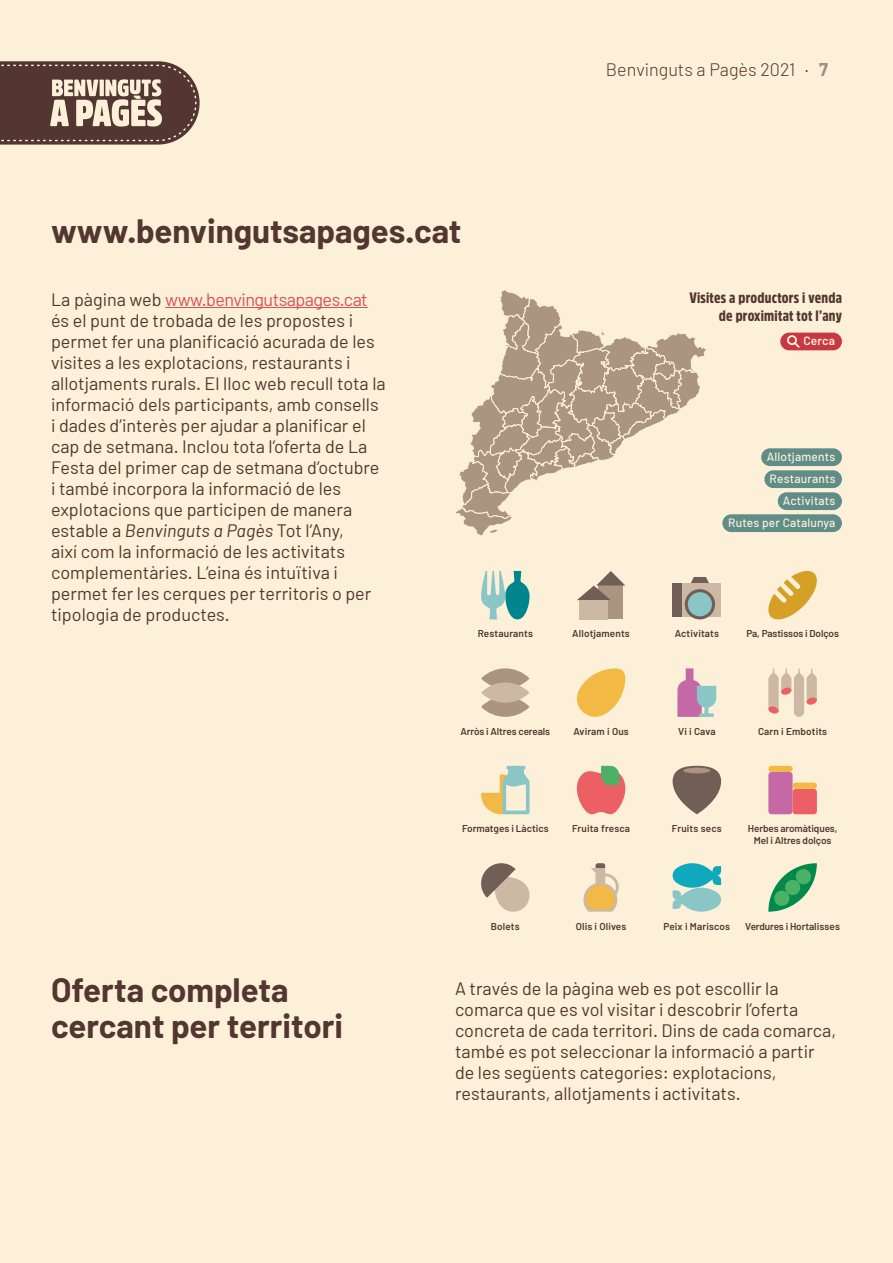
<style>
.page{position:relative;width:893px;height:1263px;background:#fcf0d8}
.page>*{position:absolute;margin:0;border:0;box-sizing:border-box;transform-origin:0 0}
.t1{font:700 33px/36px "Barlow";color:#533631}
.t2{font:18px/21px "Barlow";color:#533631}
.t3{font:300 18px "Barlow";color:#533631}
.t4{font:900 15px/18px "Amsi Pro Cond";letter-spacing:.015em;color:#533631;text-align:right}
.t5{font:500 12px "Barlow";letter-spacing:.015em;color:#fcf0d8}
.t6{font:600 12px "Barlow";letter-spacing:.015em;color:#fcf0d8}
.t7{font:600 10.05px/11.4px "Barlow";letter-spacing:.005em;color:#533631;text-align:center}
.s1{font-weight:700;color:#9f8a85}
.s2{color:#db5054}
.s3{font-style:italic}
</style>
<div class="page">
<svg style="left:0;top:61px;width:200px;height:84px"></svg>
<hr style="left:165px;top:307px;width:203px;height:1px;background:#db5054">
<svg style="left:456px;top:290px;width:250px;height:246px"></svg>
<div style="left:722px;top:514px;width:120px;height:18px;background:#608d88;border-radius:9px"></div>
<div style="left:778px;top:492px;width:64px;height:18px;background:#608d88;border-radius:9px"></div>
<div style="left:764px;top:470px;width:78px;height:18px;background:#608d88;border-radius:9px"></div>
<div style="left:761px;top:448px;width:81px;height:18px;background:#608d88;border-radius:9px"></div>
<div style="left:780px;top:333px;width:62px;height:17px;background:#c83742;border-radius:9px"></div>
<svg style="left:787px;top:335px;width:12px;height:13px"></svg>
<svg style="left:481px;top:863px;width:49px;height:49px"></svg>
<svg style="left:583px;top:863px;width:36px;height:49px"></svg>
<svg style="left:672px;top:863px;width:50px;height:49px"></svg>
<svg style="left:768px;top:863px;width:49px;height:49px"></svg>
<div style="left:768px;top:772px;width:25px;height:42px;background:#c468a6;border-radius:3px"></div>
<div style="left:768px;top:766px;width:25px;height:6px;background:#f2b944;border-radius:3px"></div>
<div style="left:793px;top:789px;width:24px;height:25px;background:#ec5f65;border-radius:3px"></div>
<div style="left:793px;top:783px;width:24px;height:6px;background:#f2b944;border-radius:3px"></div>
<svg style="left:673px;top:766px;width:48px;height:48px"></svg>
<div style="left:683px;top:768px;width:27px;height:5px;background:#ab9580;border-radius:50%"></div>
<svg style="left:577px;top:766px;width:48px;height:48px"></svg>
<svg style="left:481px;top:766px;width:49px;height:48px"></svg>
<svg style="left:481px;top:668px;width:49px;height:49px"></svg>
<svg style="left:576px;top:668px;width:50px;height:49px"></svg>
<svg style="left:677px;top:668px;width:39px;height:49px"></svg>
<svg style="left:768px;top:668px;width:49px;height:49px"></svg>
<svg style="left:768px;top:571px;width:49px;height:49px"></svg>
<div style="left:673px;top:583px;width:48px;height:33px;background:#cdb9a3"></div>
<svg style="left:685px;top:589px;width:30px;height:30px"></svg>
<div style="left:688px;top:592px;width:24px;height:24px;background:#8ac6c6;border-radius:50%"></div>
<div style="left:673px;top:583px;width:9px;height:33px;background:#705e57"></div>
<svg style="left:691px;top:577px;width:18px;height:6px"></svg>
<div style="left:599px;top:585px;width:24px;height:34px;background:#ab9580"></div>
<svg style="left:577px;top:571px;width:48px;height:29px"></svg>
<div style="left:579px;top:600px;width:29px;height:19px;background:#cdb9a3"></div>
<svg style="left:481px;top:571px;width:49px;height:48px"></svg>
<p class="t3" style="left:606px;top:59px;width:223px">Benvinguts a Pagès 2021 · <span class="s1">7</span></p>
<h1 class="t1" style="left:51px;top:213px;width:412px">www.benvingutsapages.cat</h1>
<p class="t2" style="left:51px;top:289px;width:336px">La pàgina web <span class="s2">www.benvingutsapages.cat </span>és el punt de trobada de les propostes i permet fer una planificació acurada de les visites a les explotacions, restaurants i allotjaments rurals. El lloc web recull tota la informació dels participants, amb consells i dades d’interès per ajudar a planificar el cap de setmana. Inclou tota l’oferta de La Festa del primer cap de setmana d’octubre i també incorpora la informació de les explotacions que participen de manera estable a <span class="s3">Benvinguts a Pagès</span> Tot l’Any,<br>així com la informació de les activitats complementàries. L’eina és intuïtiva i permet fer les cerques per territoris o per tipologia de productes.</p>
<p class="t4" style="left:689px;top:288px;width:154px">Visites a productors i venda de proximitat tot l’any</p>
<p class="t6" style="left:803px;top:333px;width:33px">Cerca</p>
<p class="t5" style="left:767px;top:449px;width:70px">Allotjaments</p>
<p class="t5" style="left:770px;top:471px;width:67px">Restaurants</p>
<p class="t5" style="left:783px;top:493px;width:54px">Activitats</p>
<p class="t5" style="left:728px;top:515px;width:109px">Rutes per Catalunya</p>
<p class="t7" style="left:478px;top:628px;width:57px">Restaurants</p>
<p class="t7" style="left:572px;top:628px;width:59px">Allotjaments</p>
<p class="t7" style="left:675px;top:628px;width:46px">Activitats</p>
<p class="t7" style="left:746px;top:628px;width:94px">Pa, Pastissos i Dolços</p>
<p class="t7" style="left:460px;top:725px;width:91px">Arròs i Altres cereals</p>
<p class="t7" style="left:573px;top:725px;width:57px">Aviram i Ous</p>
<p class="t7" style="left:678px;top:725px;width:39px">Vi i Cava</p>
<p class="t7" style="left:758px;top:725px;width:71px">Carn i Embotits</p>
<p class="t7" style="left:462px;top:823px;width:88px">Formatges i Làctics</p>
<p class="t7" style="left:572px;top:823px;width:60px">Fruita fresca</p>
<p class="t7" style="left:672px;top:823px;width:51px">Fruits secs</p>
<p class="t7" style="left:748px;top:823px;width:91px">Herbes aromàtiques,<br>Mel i Altres dolços</p>
<h1 class="t1" style="left:51px;top:972px;width:293px">Oferta completa cercant per territori</h1>
<p class="t7" style="left:491px;top:920px;width:30px">Bolets</p>
<p class="t7" style="left:576px;top:920px;width:52px">Olis i Olives</p>
<p class="t7" style="left:663px;top:920px;width:68px">Peix i Mariscos</p>
<p class="t7" style="left:745px;top:920px;width:96px">Verdures i Hortalisses</p>
<p class="t2" style="left:455px;top:978px;width:383px">A través de la pàgina web es pot escollir la comarca que es vol visitar i descobrir l’oferta concreta de cada territori. Dins de cada comarca, també es pot seleccionar la informació a partir de les següents categories: explotacions, restaurants, allotjaments i activitats.</p>
</div>
